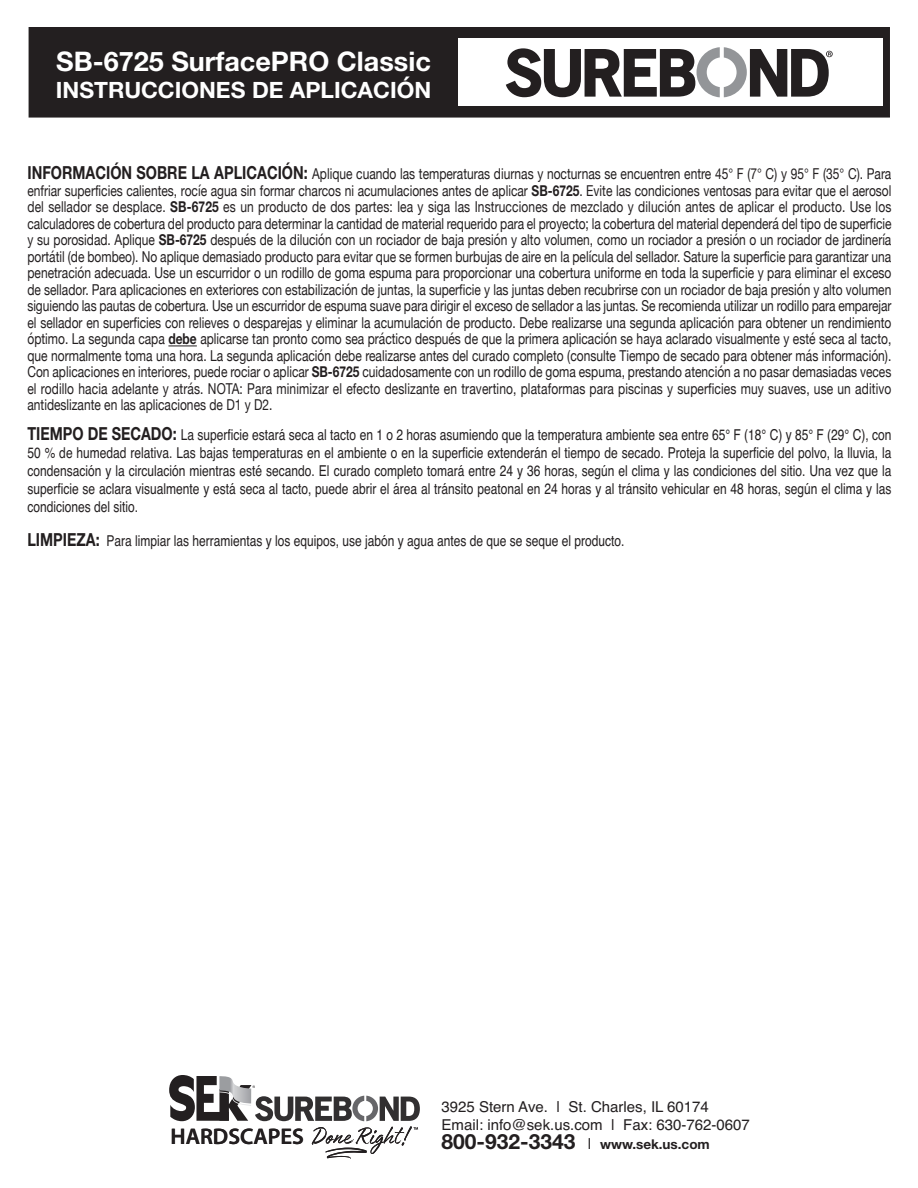
<style>
.page{position:relative;width:918px;height:1188px;background:#fff}
.page>*{position:absolute;margin:0;border:0;box-sizing:border-box;transform-origin:0 0}
.t1{font:700 27px "Helvetica Neue";color:#fff}
.t2{font:600 22.65px "Myriad Pro";color:#231f20}
.t3{font:700 22.5px "Helvetica Neue";color:#fff}
.t4{font:15px/16.5px "Helvetica Neue";color:#231f20;text-align:justify;scale:.8 1}
.t5{font:15px/18px "Helvetica";color:#231f20;text-align:justify;scale:.8 1}
.t6{font:15px/18px "Helvetica";color:#231f20}
.t7{font:700 13.5px "Helvetica Neue";color:#231f20}
.s1{font-weight:700;font-size:18px}
.s2{font-weight:700}
.s3{font-family:"Helvetica Neue";font-weight:700;font-size:18px}
.s4{font-size:21px}
.s5{font-family:"Helvetica";font-weight:400;font-size:15px}
</style>
<div class="page">
<div style="left:29px;top:28px;width:860px;height:89px;background:#231f20"></div>
<div style="left:29px;top:27px;width:861px;height:91px;border:1px solid #231f20"></div>
<div style="left:458px;top:39px;width:425px;height:67px;background:#fff"></div>
<svg style="left:506px;top:47px;width:327px;height:50px"></svg>
<svg style="left:169px;top:1075px;width:251px;height:84px"></svg>
<svg style="left:168px;top:346px;width:29px;height:1px"></svg>
<h1 class="t1" style="left:56px;top:40px;width:376px">SB-6725 SurfacePRO Classic</h1>
<h3 class="t3" style="left:56px;top:72px;width:377px">INSTRUCCIONES DE APLICACIÓN</h3>
<p class="t4" style="left:27px;top:165px;width:1082px"><span class="s1">INFORMACIÓN SOBRE LA APLICACIÓN:</span> Aplique cuando las temperaturas diurnas y nocturnas se encuentren entre 45° F (7° C) y 95° F (35° C). Para enfriar superficies calientes, rocíe agua sin formar charcos ni acumulaciones antes de aplicar <span class="s2">SB-6725</span>. Evite las condiciones ventosas para evitar que el aerosol del sellador se desplace. <span class="s2">SB-6725</span> es un producto de dos partes: lea y siga las Instrucciones de mezclado y dilución antes de aplicar el producto. Use los calculadores de cobertura del producto para determinar la cantidad de material requerido para el proyecto; la cobertura del material dependerá del tipo de superficie y su porosidad. Aplique <span class="s2">SB-6725</span> después de la dilución con un rociador de baja presión y alto volumen, como un rociador a presión o un rociador de jardinería portátil (de bombeo). No aplique demasiado producto para evitar que se formen burbujas de aire en la película del sellador. Sature la superficie para garantizar una penetración adecuada. Use un escurridor o un rodillo de goma espuma para proporcionar una cobertura uniforme en toda la superficie y para eliminar el exceso de sellador. Para aplicaciones en exteriores con estabilización de juntas, la superficie y las juntas deben recubrirse con un rociador de baja presión y alto volumen siguiendo las pautas de cobertura. Use un escurridor de espuma suave para dirigir el exceso de sellador a las juntas. Se recomienda utilizar un rodillo para emparejar el sellador en superficies con relieves o desparejas y eliminar la acumulación de producto. Debe realizarse una segunda aplicación para obtener un rendimiento óptimo. La segunda capa <span class="s2">debe</span> aplicarse tan pronto como sea práctico después de que la primera aplicación se haya aclarado visualmente y esté seca al tacto, que normalmente toma una hora. La segunda aplicación debe realizarse antes del curado completo (consulte Tiempo de secado para obtener más información).<br>Con aplicaciones en interiores, puede rociar o aplicar <span class="s2">SB-6725</span> cuidadosamente con un rodillo de goma espuma, prestando atención a no pasar demasiadas veces el rodillo hacia adelante y atrás. NOTA: Para minimizar el efecto deslizante en travertino, plataformas para piscinas y superficies muy suaves, use un aditivo antideslizante en las aplicaciones de D1 y D2.</p>
<p class="t5" style="left:27px;top:426px;width:1081px"><span class="s3">TIEMPO DE SECADO:</span> La superficie estará seca al tacto en 1 o 2 horas asumiendo que la temperatura ambiente sea entre 65° F (18° C) y 85° F (29° C), con 50 % de humedad relativa. Las bajas temperaturas en el ambiente o en la superficie extenderán el tiempo de secado. Proteja la superficie del polvo, la lluvia, la condensación y la circulación mientras esté secando. El curado completo tomará entre 24 y 36 horas, según el clima y las condiciones del sitio. Una vez que la superficie se aclara visualmente y está seca al tacto, puede abrir el área al tránsito peatonal en 24 horas y al tránsito vehicular en 48 horas, según el clima y las condiciones del sitio.</p>
<p class="t5" style="left:27px;top:532px;width:748px"><span class="s3">LIMPIEZA:</span> Para limpiar las herramientas y los equipos, use jabón y agua antes de que se seque el producto.</p>
<h2 class="t2" style="left:171px;top:1128px;width:135px">HARDSCAPES</h2>
<p class="t6" style="left:442px;top:1097px;width:310px">3925 Stern Ave. | St. Charles, IL 60174<br>Email: info@sek.us.com | Fax: 630-762-0607</p>
<p class="t7" style="left:442px;top:1139px;width:270px"><span class="s4">800-932-3343</span> <span class="s5">|</span> www.sek.us.com</p>
</div>
